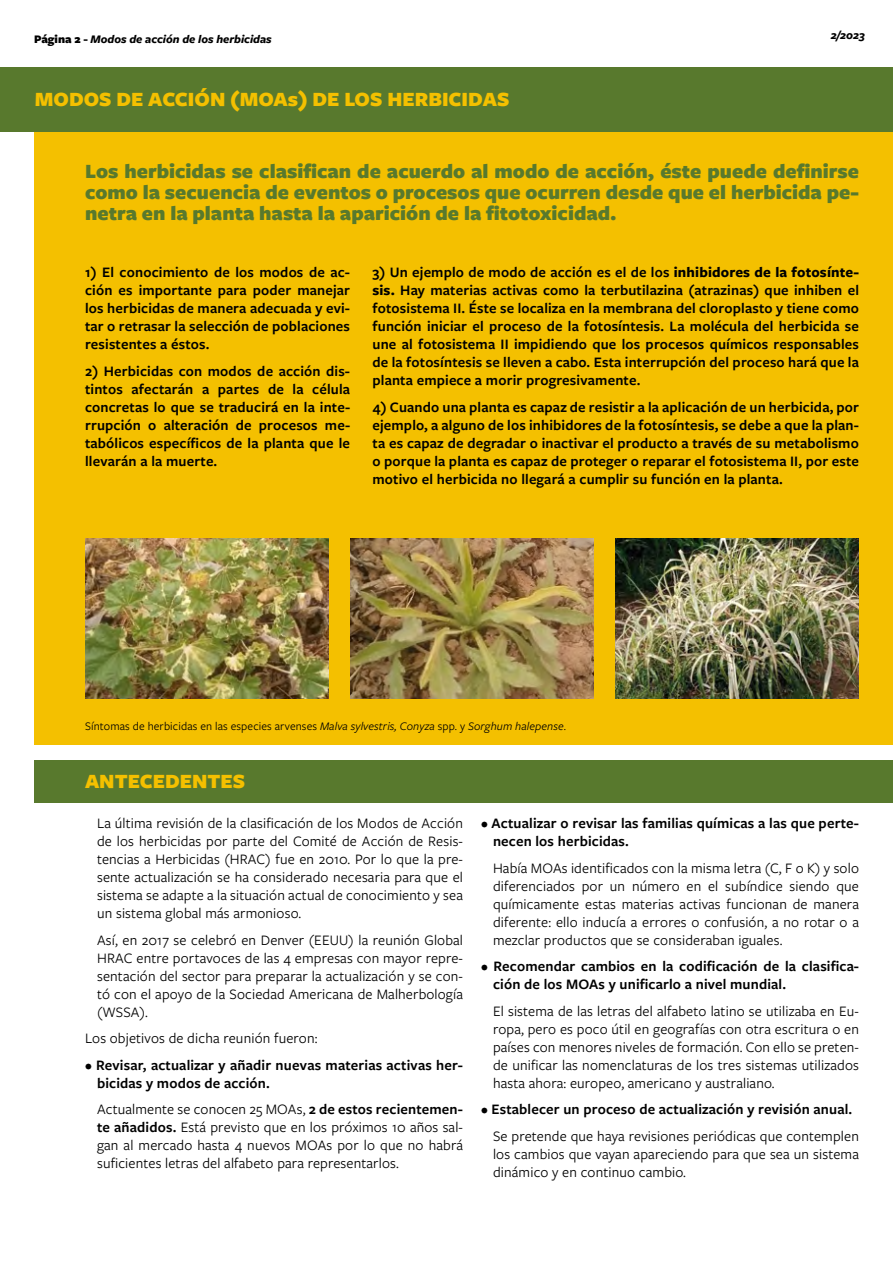
<style>
.page{position:relative;width:893px;height:1263px;background:#fff}
.page>*{position:absolute;margin:0;border:0;box-sizing:border-box;transform-origin:0 0}
.t1{font:900 21px/21px "Freight Sans Pro";color:#58792d;text-align:justify}
.t2{font:900 21px "Freight Sans Pro";color:#f4c000}
.t3{font:15px/18px "Freight Sans Pro";letter-spacing:.01em;color:#000;text-align:justify}
.t4{font:600 15px/18px "Freight Sans Pro";letter-spacing:.01em;color:#000;text-align:justify}
.t5{font:12px "Freight Sans Pro";letter-spacing:.01em;color:#000}
.t6{font:italic 700 12px "Freight Sans Pro";color:#000}
.s1{font-weight:900;font-style:normal}
.s2{font-weight:700}
.s3{font-style:italic}
.s4{font-weight:400}
.s5{font-weight:600}
</style>
<div class="page">
<div style="left:35px;top:131px;width:858px;height:613px;background:#f4c000"></div>
<div style="left:34px;top:760px;width:859px;height:42px;background:#58792d"></div>
<div style="left:0;top:67px;width:893px;height:64px;background:#58792d"></div>
<img style="left:85px;top:538px;width:244px;height:160px">
<img style="left:350px;top:538px;width:244px;height:160px">
<img style="left:615px;top:538px;width:244px;height:160px">
<p class="t6" style="left:34px;top:31px;width:239px"><span class="s1">Página 2</span> - Modos de acción de los herbicidas</p>
<p class="t6" style="left:831px;top:27px;width:36px">2/2023</p>
<h1 class="t2" style="left:35px;top:84px;width:476px">MODOS DE ACCIÓN (MOAs) DE LOS HERBICIDAS</h1>
<h1 class="t1" style="left:85px;top:160px;width:775px">Los herbicidas se clasifican de acuerdo al modo de acción, éste puede definirse como la secuencia de eventos o procesos que ocurren desde que el herbicida pe&shy;netra en la planta hasta la aparición de la fitotoxicidad.</h1>
<p class="t4" style="left:85px;top:263px;width:267px">1) El conocimiento de los modos de ac&shy;ción es importante para poder manejar los herbicidas de manera adecuada y evi&shy;tar o retrasar la selección de poblaciones resistentes a éstos.</p>
<p class="t4" style="left:85px;top:361px;width:267px">2) Herbicidas con modos de acción dis&shy;tintos afectarán a partes de la célula concretas lo que se traducirá en la inte&shy;rrupción o alteración de procesos me&shy;tabólicos específicos de la planta que le llevarán a la muerte.</p>
<p class="t4" style="left:372px;top:263px;width:488px">3) Un ejemplo de modo de acción es el de los <span class="s2">inhibidores de la fotosínte&shy;sis.</span> Hay materias activas como la terbutilazina (atrazinas) que inhiben el fotosistema II. Éste se localiza en la membrana del cloroplasto y tiene como función iniciar el proceso de la fotosíntesis. La molécula del herbicida se une al fotosistema II impidiendo que los procesos químicos responsables de la fotosíntesis se lleven a cabo. Esta interrupción del proceso hará que la planta empiece a morir progresivamente.</p>
<p class="t4" style="left:372px;top:397px;width:488px">4) Cuando una planta es capaz de resistir a la aplicación de un herbicida, por ejemplo, a alguno de los inhibidores de la fotosíntesis, se debe a que la plan&shy;ta es capaz de degradar o inactivar el producto a través de su metabolismo o porque la planta es capaz de proteger o reparar el fotosistema II, por este motivo el herbicida no llegará a cumplir su función en la planta.</p>
<p class="t5" style="left:85px;top:717px;width:483px">Síntomas de herbicidas en las especies arvenses <span class="s3">Malva sylvestris, Conyza</span> spp. y <span class="s3">Sorghum halepense</span>.</p>
<h1 class="t2" style="left:85px;top:766px;width:162px">ANTECEDENTES</h1>
<p class="t3" style="left:97px;top:814px;width:367px">La última revisión de la clasificación de los Modos de Acción de los herbicidas por parte del Comité de Acción de Resis&shy;tencias a Herbicidas (HRAC) fue en 2010. Por lo que la pre&shy;sente actualización se ha considerado necesaria para que el sistema se adapte a la situación actual de conocimiento y sea un sistema global más armonioso.</p>
<p class="t3" style="left:97px;top:930px;width:367px">Así, en 2017 se celebró en Denver (EEUU) la reunión Global HRAC entre portavoces de las 4 empresas con mayor repre&shy;sentación del sector para preparar la actualización y se con&shy;tó con el apoyo de la Sociedad Americana de Malherbología (WSSA).</p>
<p class="t3" style="left:85px;top:1029px;width:234px">Los objetivos de dicha reunión fueron:</p>
<p class="t4" style="left:97px;top:1055px;width:367px;text-indent:-12px"><span class="s4">•</span> Revisar, actualizar y añadir nuevas materias activas her&shy;bicidas y modos de acción.</p>
<p class="t3" style="left:97px;top:1100px;width:367px">Actualmente se conocen 25 MOAs, <span class="s5">2 de estos recientemen&shy;te añadidos.</span> Está previsto que en los próximos 10 años sal&shy;gan al mercado hasta 4 nuevos MOAs por lo que no habrá suficientes letras del alfabeto para representarlos.</p>
<p class="t4" style="left:493px;top:814px;width:367px;text-indent:-12px"><span class="s4">•</span> Actualizar o revisar las familias químicas a las que perte&shy;necen los herbicidas.</p>
<p class="t3" style="left:493px;top:858px;width:367px">Había MOAs identificados con la misma letra (C, F o K) y solo diferenciados por un número en el subíndice siendo que químicamente estas materias activas funcionan de manera diferente: ello inducía a errores o confusión, a no rotar o a mezclar productos que se consideraban iguales.</p>
<p class="t4" style="left:493px;top:957px;width:367px;text-indent:-12px"><span class="s4">•</span> Recomendar cambios en la codificación de la clasifica&shy;ción de los MOAs y unificarlo a nivel mundial.</p>
<p class="t3" style="left:493px;top:1001px;width:367px">El sistema de las letras del alfabeto latino se utilizaba en Eu&shy;ropa, pero es poco útil en geografías con otra escritura o en países con menores niveles de formación. Con ello se preten&shy;de unificar las nomenclaturas de los tres sistemas utilizados hasta ahora: europeo, americano y australiano.</p>
<p class="t3" style="left:493px;top:1095px;width:367px;line-height:26.5px;text-indent:-12px">• <span class="s5">Establecer un proceso de actualización y revisión anual.<br></span>Se pretende que haya revisiones periódicas que contemplen</p>
<p class="t3" style="left:493px;top:1144px;width:367px">los cambios que vayan apareciendo para que sea un sistema dinámico y en continuo cambio.</p>
</div>
